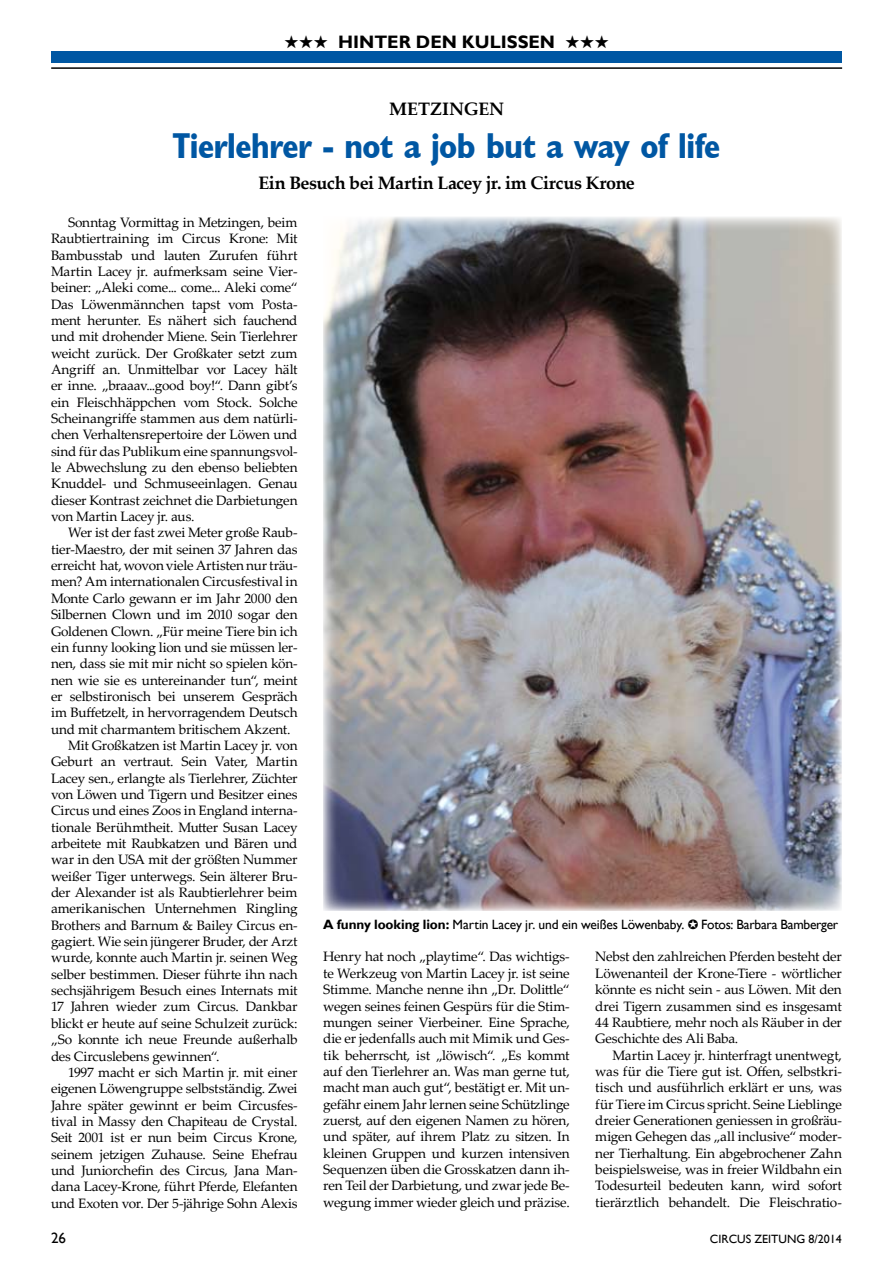
<style>
.page{position:relative;width:893px;height:1263px;background:#fff}
.page>*{position:absolute;margin:0;border:0;box-sizing:border-box;transform-origin:0 0}
.t1{font:700 condensed 36px "Gill Condensed S Si";letter-spacing:-.03em;color:#0057a3}
.t2{font:700 18px "Palatino Linotype";letter-spacing:-.02em;color:#000}
.t3{font:700 18px "Gill Sans";color:#000}
.t4{font:700 18px "Palatino Linotype";color:#000}
.t5{font:15px "Gill Sans";color:#000}
.t6{font:13.65px/16.4px "Palatino Linotype";letter-spacing:-.015em;color:#000;text-align:justify}
.t7{font:13.5px "Gill Sans";letter-spacing:-.01em;color:#000}
.t8{font:12px "Gill Sans";color:#000}
.s1{font-weight:700}
</style>
<div class="page">
<hr style="left:51px;top:67px;width:791px;height:2px;background:#000">
<div style="left:51px;top:52px;width:791px;height:11px;background:#0057a3"></div>
<img style="left:323px;top:217px;width:519px;height:693px">
<h2 class="t3" style="left:338px;top:32px;width:218px">HINTER DEN KULISSEN</h2>
<h2 class="t4" style="left:389px;top:96px;width:117px">METZINGEN</h2>
<h1 class="t1" style="left:173px;top:124px;width:549px">Tierlehrer - not a job but a way of life</h1>
<h2 class="t2" style="left:258px;top:170px;width:378px">Ein Besuch bei Martin Lacey jr. im Circus Krone</h2>
<p class="t6" style="left:51px;top:213px;width:248px;text-indent:17px">Sonntag Vormittag in Metzingen, beim Raubtiertraining im Circus Krone: Mit Bambusstab und lauten Zurufen führt Martin Lacey jr. aufmerksam seine Vier&shy;beiner: „Aleki come... come... Aleki come“ Das Löwenmännchen tapst vom Posta&shy;ment herunter. Es nähert sich fauchend und mit drohender Miene. Sein Tierlehrer weicht zurück. Der Großkater setzt zum Angriff an. Unmittelbar vor Lacey hält er inne. „braaav...good boy!“. Dann gibt’s ein Fleischhäppchen vom Stock. Solche Scheinangriffe stammen aus dem natürli&shy;chen Verhaltensrepertoire der Löwen und sind für das Publikum eine spannungsvol&shy;le Abwechslung zu den ebenso beliebten Knuddel- und Schmuseeinlagen. Genau dieser Kontrast zeichnet die Darbietungen von Martin Lacey jr. aus.</p>
<p class="t6" style="left:68px;top:524px;width:231px">Wer ist der fast zwei Meter große Raub-</p>
<p class="t6" style="left:51px;top:540px;width:248px">tier-Maestro, der mit seinen 37 Jahren das</p>
<p class="t6" style="left:51px;top:557px;width:248px">erreicht hat, wovon viele Artisten nur träu-</p>
<p class="t6" style="left:51px;top:573px;width:248px">men? Am internationalen Circusfestival in</p>
<p class="t6" style="left:51px;top:589px;width:248px">Monte Carlo gewann er im Jahr 2000 den</p>
<p class="t6" style="left:51px;top:606px;width:248px">Silbernen Clown und im 2010 sogar den</p>
<p class="t6" style="left:51px;top:622px;width:248px">Goldenen Clown. „Für meine Tiere bin ich</p>
<p class="t6" style="left:51px;top:638px;width:248px">ein funny looking lion und sie müssen ler-</p>
<p class="t6" style="left:51px;top:655px;width:248px">nen, dass sie mit mir nicht so spielen kön-</p>
<p class="t6" style="left:51px;top:671px;width:248px">nen wie sie es untereinander tun“, meint</p>
<p class="t6" style="left:51px;top:687px;width:248px">er selbstironisch bei unserem Gespräch</p>
<p class="t6" style="left:51px;top:704px;width:248px">im Buffetzelt, in hervorragendem Deutsch</p>
<p class="t6" style="left:51px;top:720px;width:241px">und mit charmantem britischem Akzent.</p>
<p class="t6" style="left:68px;top:736px;width:231px">Mit Großkatzen ist Martin Lacey jr. von</p>
<p class="t6" style="left:51px;top:753px;width:248px">Geburt an vertraut. Sein Vater, Martin</p>
<p class="t6" style="left:51px;top:769px;width:248px">Lacey sen., erlangte als Tierlehrer, Züchter</p>
<p class="t6" style="left:51px;top:786px;width:248px">von Löwen und Tigern und Besitzer eines</p>
<p class="t6" style="left:51px;top:802px;width:248px">Circus und eines Zoos in England interna-</p>
<p class="t6" style="left:51px;top:818px;width:248px">tionale Berühmtheit. Mutter Susan Lacey</p>
<p class="t6" style="left:51px;top:835px;width:248px">arbeitete mit Raubkatzen und Bären und</p>
<p class="t6" style="left:51px;top:851px;width:248px">war in den USA mit der größten Nummer</p>
<p class="t6" style="left:51px;top:867px;width:248px">weißer Tiger unterwegs. Sein älterer Bru-</p>
<p class="t6" style="left:51px;top:884px;width:248px">der Alexander ist als Raubtierlehrer beim</p>
<p class="t6" style="left:51px;top:900px;width:248px">amerikanischen Unternehmen Ringling</p>
<p class="t6" style="left:51px;top:916px;width:248px">Brothers and Barnum &amp; Bailey Circus en-</p>
<p class="t6" style="left:51px;top:933px;width:248px">gagiert. Wie sein jüngerer Bruder, der Arzt</p>
<p class="t6" style="left:51px;top:949px;width:248px">wurde, konnte auch Martin jr. seinen Weg</p>
<p class="t6" style="left:51px;top:965px;width:248px">selber bestimmen. Dieser führte ihn nach</p>
<p class="t6" style="left:51px;top:982px;width:248px">sechsjährigem Besuch eines Internats mit</p>
<p class="t6" style="left:51px;top:998px;width:248px">17 Jahren wieder zum Circus. Dankbar</p>
<p class="t6" style="left:51px;top:1014px;width:248px">blickt er heute auf seine Schulzeit zurück:</p>
<p class="t6" style="left:51px;top:1031px;width:248px">„So konnte ich neue Freunde außerhalb</p>
<p class="t6" style="left:51px;top:1047px;width:170px">des Circuslebens gewinnen“.</p>
<p class="t6" style="left:68px;top:1063px;width:231px">1997 macht er sich Martin jr. mit einer</p>
<p class="t6" style="left:51px;top:1080px;width:248px">eigenen Löwengruppe selbstständig. Zwei</p>
<p class="t6" style="left:51px;top:1096px;width:248px">Jahre später gewinnt er beim Circusfes-</p>
<p class="t6" style="left:51px;top:1112px;width:248px">tival in Massy den Chapiteau de Crystal.</p>
<p class="t6" style="left:51px;top:1129px;width:248px">Seit 2001 ist er nun beim Circus Krone,</p>
<p class="t6" style="left:51px;top:1145px;width:248px">seinem jetzigen Zuhause. Seine Ehefrau</p>
<p class="t6" style="left:51px;top:1161px;width:248px">und Juniorchefin des Circus, Jana Man-</p>
<p class="t6" style="left:51px;top:1178px;width:248px">dana Lacey-Krone, führt Pferde, Elefanten</p>
<p class="t6" style="left:51px;top:1194px;width:248px">und Exoten vor. Der 5-jährige Sohn Alexis</p>
<p class="t7" style="left:323px;top:917px;width:517px"><span class="s1">A funny looking lion:</span> Martin Lacey jr. und ein weißes Löwenbaby. Fotos: Barbara Bamberger</p>
<p class="t6" style="left:323px;top:948px;width:248px">Henry hat noch „playtime“. Das wichtigs&shy;te Werkzeug von Martin Lacey jr. ist seine Stimme. Manche nenne ihn „Dr. Dolittle“ wegen seines feinen Gespürs für die Stim&shy;mungen seiner Vierbeiner. Eine Sprache, die er jedenfalls auch mit Mimik und Ges&shy;tik beherrscht, ist „löwisch“. „Es kommt auf den Tierlehrer an. Was man gerne tut, macht man auch gut“, bestätigt er. Mit un&shy;gefähr einem Jahr lernen seine Schützlinge zuerst, auf den eigenen Namen zu hören, und später, auf ihrem Platz zu sitzen. In kleinen Gruppen und kurzen intensiven Sequenzen üben die Grosskatzen dann ih&shy;ren Teil der Darbietung, und zwar jede Be&shy;wegung immer wieder gleich und präzise.</p>
<p class="t6" style="left:595px;top:948px;width:248px">Nebst den zahlreichen Pferden besteht der Löwenanteil der Krone-Tiere - wörtlicher könnte es nicht sein - aus Löwen. Mit den drei Tigern zusammen sind es insgesamt 44 Raubtiere, mehr noch als Räuber in der Geschichte des Ali Baba.</p>
<p class="t6" style="left:595px;top:1046px;width:248px;text-indent:17px">Martin Lacey jr. hinterfragt unentwegt, was für die Tiere gut ist. Offen, selbstkri&shy;tisch und ausführlich erklärt er uns, was für Tiere im Circus spricht. Seine Lieblinge dreier Generationen geniessen in großräu&shy;migen Gehegen das „all inclusive“ moder&shy;ner Tierhaltung. Ein abgebrochener Zahn beispielsweise, was in freier Wildbahn ein Todesurteil bedeuten kann, wird sofort tierärztlich behandelt. Die Fleischratio-</p>
<p class="t5" style="left:51px;top:1229px;width:16px">26</p>
<p class="t8" style="left:710px;top:1232px;width:134px">CIRCUS ZEITUNG 8/2014</p>
</div>
